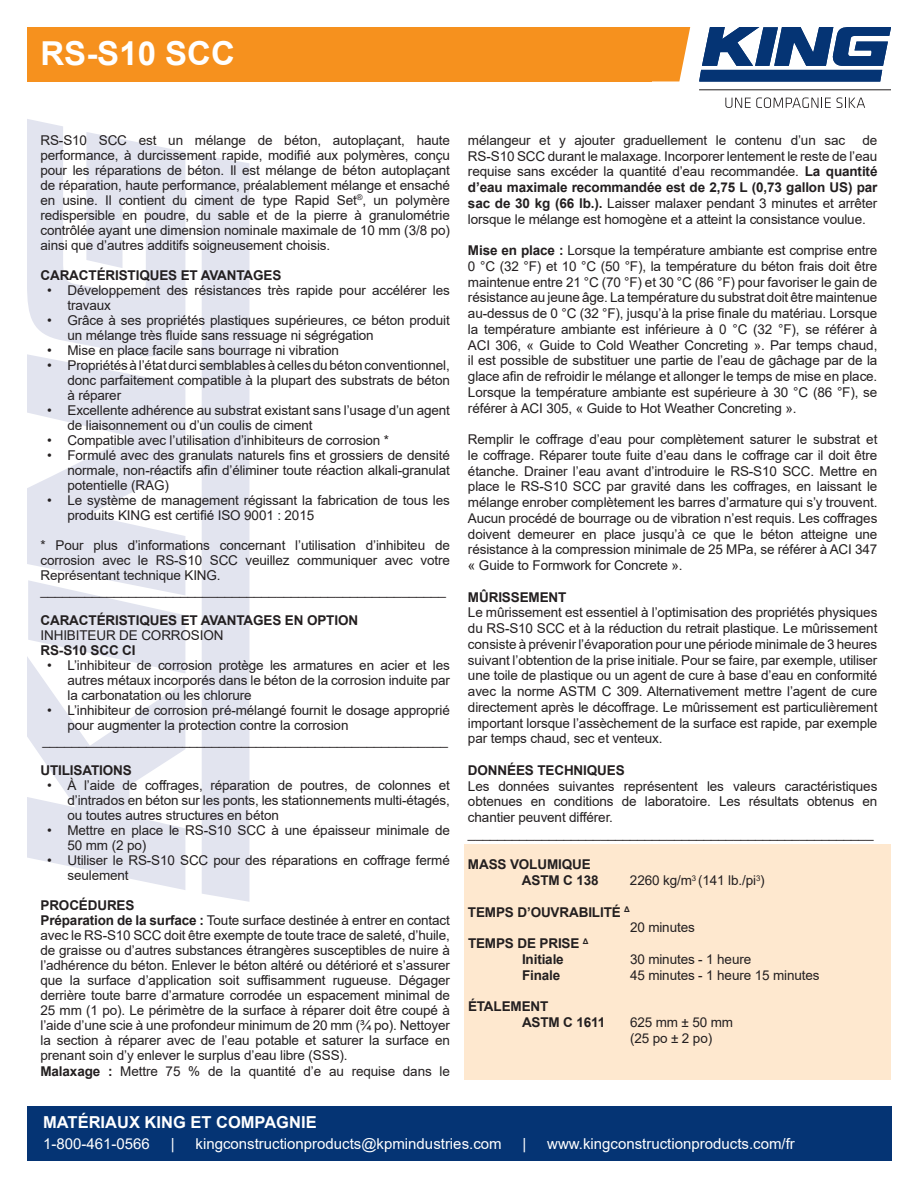
<style>
.page{position:relative;width:918px;height:1188px;background:#fff}
.page>*{position:absolute;margin:0;border:0;box-sizing:border-box;transform-origin:0 0}
.t1{font:700 33px "Arial";color:#fff}
.t2{font:700 16.5px "Arial";color:#fff}
.t3{font:15px "Arial";color:#fff}
.t4{font:13.5px/15.8px "Arial";letter-spacing:-.01em;color:#231f20;text-align:justify}
.t5{font:700 13.5px/15.8px "Arial";letter-spacing:-.01em;color:#231f20}
.s1{font-weight:700}
</style>
<div class="page">
<div style="left:464px;top:845px;width:427px;height:235px;background:#fee8cf"></div>
<div style="left:202px;top:155px;width:47px;height:747px;background:#e2e4ef"></div>
<svg style="left:27px;top:119px;width:158px;height:771px"></svg>
<div style="left:27px;top:27px;width:624px;height:54px;background:#f6911e"></div>
<svg style="left:651px;top:27px;width:39px;height:54px;background:#f79f3b"></svg>
<div style="left:27px;top:1107px;width:864px;height:54px;background:#053474"></div>
<svg style="left:699px;top:27px;width:192px;height:55px"></svg>
<hr style="left:699px;top:90px;width:192px;height:1px;background:#231f20">
<svg style="left:725px;top:97px;width:140px;height:11px"></svg>
<h1 class="t1" style="left:40px;top:40px;width:196px">RS-S10 SCC</h1>
<p class="t4" style="left:40px;top:134px;width:411px;line-height:15px">RS-S10 SCC est un mélange de béton, autoplaçant, haute performance, à durcissement rapide, modifié aux polymères, conçu pour les réparations de béton. Il est mélange de béton autoplaçant de réparation, haute performance, préalablement mélange et ensaché en usine. Il contient du ciment de type Rapid Set<sup>®</sup>, un polymère redispersible en poudre, du sable et de la pierre à granulométrie contrôlée ayant une dimension nominale maximale de 10 mm (3/8 po) ainsi que d’autres additifs soigneusement choisis.</p>
<p class="t5" style="left:40px;top:268px;width:242px">CARACTÉRISTIQUES ET AVANTAGES</p>
<p class="t4" style="left:47px;top:283px;width:404px">ï Développement des résistances très rapide pour accélérer les</p>
<p class="t4" style="left:67px;top:297px;width:45px">travaux</p>
<p class="t4" style="left:47px;top:313px;width:404px">ï Grâce à ses propriétés plastiques supérieures, ce béton produit</p>
<p class="t4" style="left:67px;top:327px;width:308px">un mélange très fluide sans ressuage ni ségrégation</p>
<p class="t4" style="left:47px;top:343px;width:293px">ï Mise en place facile sans bourrage ni vibration</p>
<p class="t4" style="left:47px;top:358px;width:404px">ï Propriétés à l’état durci semblables à celles du béton conventionnel,</p>
<p class="t4" style="left:67px;top:373px;width:384px">donc parfaitement compatible à la plupart des substrats de béton</p>
<p class="t4" style="left:67px;top:388px;width:55px">à réparer</p>
<p class="t4" style="left:47px;top:403px;width:404px">ï Excellente adhérence au substrat existant sans l’usage d’un agent</p>
<p class="t4" style="left:67px;top:418px;width:247px">de liaisonnement ou d’un coulis de ciment</p>
<p class="t4" style="left:47px;top:433px;width:343px">ï Compatible avec l’utilisation d’inhibiteurs de corrosion *</p>
<p class="t4" style="left:47px;top:448px;width:404px">ï Formulé avec des granulats naturels fins et grossiers de densité</p>
<p class="t4" style="left:67px;top:462px;width:384px">normale, non-réactifs afin d’éliminer toute réaction alkali-granulat</p>
<p class="t4" style="left:67px;top:477px;width:103px">potentielle (RAG)</p>
<p class="t4" style="left:47px;top:493px;width:404px">ï Le système de management régissant la fabrication de tous les</p>
<p class="t4" style="left:67px;top:507px;width:248px">produits KING est certifié ISO 9001 : 2015</p>
<p class="t4" style="left:40px;top:539px;width:411px;line-height:15px;text-align:left">* Pour plus d’informations concernant l’utilisation d’inhibiteu de corrosion avec le RS-S10 SCC veuillez communiquer avec votre Représentant technique KING. _______________________________________________________</p>
<p class="t5" style="left:40px;top:613px;width:319px">CARACTÉRISTIQUES ET AVANTAGES EN OPTION</p>
<p class="t4" style="left:40px;top:627px;width:185px">INHIBITEUR DE CORROSION</p>
<p class="t5" style="left:40px;top:643px;width:97px">RS-S10 SCC CI</p>
<p class="t4" style="left:47px;top:658px;width:404px">ï L’inhibiteur de corrosion protège les armatures en acier et les</p>
<p class="t4" style="left:67px;top:672px;width:384px">autres métaux incorporés dans le béton de la corrosion induite par</p>
<p class="t4" style="left:67px;top:688px;width:186px">la carbonatation ou les chlorure</p>
<p class="t4" style="left:47px;top:703px;width:404px">ï L’inhibiteur de corrosion pré-mélangé fournit le dosage approprié</p>
<p class="t4" style="left:67px;top:718px;width:283px">pour augmenter la protection contre la corrosion</p>
<p class="t4" style="left:42px;top:733px;width:407px">_______________________________________________________</p>
<p class="t5" style="left:40px;top:763px;width:93px">UTILISATIONS</p>
<p class="t4" style="left:47px;top:778px;width:404px">ï À l’aide de coffrages, réparation de poutres, de colonnes et</p>
<p class="t4" style="left:67px;top:793px;width:384px">d’intrados en béton sur les ponts, les stationnements multi-étagés,</p>
<p class="t4" style="left:67px;top:808px;width:213px">ou toutes autres structures en béton</p>
<p class="t4" style="left:47px;top:823px;width:404px">ï Mettre en place le RS-S10 SCC à une épaisseur minimale de</p>
<p class="t4" style="left:67px;top:837px;width:80px">50 mm (2 po)</p>
<p class="t4" style="left:47px;top:853px;width:404px">ï Utiliser le RS-S10 SCC pour des réparations en coffrage fermé</p>
<p class="t4" style="left:67px;top:868px;width:63px">seulement</p>
<p class="t4" style="left:40px;top:899px;width:411px;line-height:15px;text-align:left"><span class="s1">PROCÉDURES<br>Préparation de la surface :</span> Toute surface destinée à entrer en contact avec le RS-S10 SCC doit être exempte de toute trace de saleté, d’huile, de graisse ou d’autres substances étrangères susceptibles de nuire à l’adhérence du béton. Enlever le béton altéré ou détérioré et s’assurer que la surface d’application soit suffisamment rugueuse. Dégager derrière toute barre d’armature corrodée un espacement minimal de 25 mm (1 po). Le périmètre de la surface à réparer doit être coupé à l’aide d’une scie à une profondeur minimum de 20 mm (¾ po). Nettoyer la section à réparer avec de l’eau potable et saturer la surface en prenant soin d’y enlever le surplus d’eau libre (SSS).<br><span class="s1">Malaxage :</span> Mettre 75 % de la quantité d’e au requise dans le</p>
<p class="t4" style="left:468px;top:132px;width:379px">mélangeur et y ajouter graduellement le contenu d’un sac</p>
<p class="t4" style="left:468px;top:132px;width:411px;text-indent:395px">de RS-S10 SCC durant le malaxage. Incorporer lentement le reste de l’eau requise sans excéder la quantité d’eau recommandée. <span class="s1">La quantité d’eau maximale recommandée est de 2,75 L (0,73 gallon US) par sac de 30 kg (66 lb.).</span> Laisser malaxer pendant 3 minutes et arrêter lorsque le mélange est homogène et a atteint la consistance voulue.</p>
<p class="t4" style="left:468px;top:244px;width:411px"><span class="s1">Mise en place :</span> Lorsque la température ambiante est comprise entre 0 °C (32 °F) et 10 °C (50 °F), la température du béton frais doit être maintenue entre 21 °C (70 °F) et 30 °C (86 °F) pour favoriser le gain de résistance au jeune âge. La température du substrat doit être maintenue au-dessus de 0 °C (32 °F), jusqu’à la prise finale du matériau. Lorsque la température ambiante est inférieure à 0 °C (32 °F), se référer à ACI 306, « Guide to Cold Weather Concreting ». Par temps chaud, il est possible de substituer une partie de l’eau de gâchage par de la glace afin de refroidir le mélange et allonger le temps de mise en place.<br>Lorsque la température ambiante est supérieure à 30 °C (86 °F), se référer à ACI 305, « Guide to Hot Weather Concreting ».</p>
<p class="t4" style="left:468px;top:431px;width:411px">Remplir le coffrage d’eau pour complètement saturer le substrat et le coffrage. Réparer toute fuite d’eau dans le coffrage car il doit être étanche. Drainer l’eau avant d’introduire le RS-S10 SCC. Mettre en place le RS-S10 SCC par gravité dans les coffrages, en laissant le mélange enrober complètement les barres d’armature qui s’y trouvent.<br>Aucun procédé de bourrage ou de vibration n’est requis. Les coffrages doivent demeurer en place jusqu’à ce que le béton atteigne une résistance à la compression minimale de 25 MPa, se référer à ACI 347 « Guide to Formwork for Concrete ».</p>
<p class="t5" style="left:468px;top:590px;width:100px">MÛRISSEMENT</p>
<p class="t4" style="left:468px;top:605px;width:411px">Le mûrissement est essentiel à l’optimisation des propriétés physiques du RS-S10 SCC et à la réduction du retrait plastique. Le mûrissement consiste à prévenir l’évaporation pour une période minimale de 3 heures suivant l’obtention de la prise initiale. Pour se faire, par exemple, utiliser une toile de plastique ou un agent de cure à base d’eau en conformité avec la norme ASTM C 309. Alternativement mettre l’agent de cure directement après le décoffrage. Le mûrissement est particulièrement important lorsque l’assèchement de la surface est rapide, par exemple par temps chaud, sec et venteux.</p>
<p class="t5" style="left:468px;top:764px;width:158px">DONNÉES TECHNIQUES</p>
<p class="t4" style="left:468px;top:779px;width:411px;text-align:left">Les données suivantes représentent les valeurs caractéristiques obtenues en conditions de laboratoire. Les résultats obtenus en chantier peuvent différer. _______________________________________________________</p>
<p class="t5" style="left:522px;top:858px;width:78px;text-indent:-54px">MASS VOLUMIQUE<br>ASTM C 138</p>
<p class="t4" style="left:630px;top:872px;width:136px">2260 kg/m<sup>3</sup> (141 lb./pi<sup>3</sup>)</p>
<p class="t5" style="left:468px;top:905px;width:163px">TEMPS D’OUVRABILITÉ <sup>Δ</sup></p>
<p class="t5" style="left:522px;top:937px;width:68px;text-indent:-54px">TEMPS DE PRISE <sup>Δ<br></sup>Initiale</p>
<p class="t4" style="left:630px;top:920px;width:66px">20 minutes</p>
<p class="t4" style="left:630px;top:951px;width:123px">30 minutes - 1 heure</p>
<p class="t5" style="left:522px;top:968px;width:40px">Finale</p>
<p class="t4" style="left:630px;top:967px;width:191px">45 minutes - 1 heure 15 minutes</p>
<p class="t5" style="left:522px;top:1000px;width:85px;text-indent:-54px">ÉTALEMENT<br>ASTM C 1611</p>
<p class="t4" style="left:630px;top:1014px;width:105px">625 mm ± 50 mm (25 po ± 2 po)</p>
<p class="t2" style="left:43px;top:1116px;width:275px">MATÉRIAUX KING ET COMPAGNIE</p>
<p class="t3" style="left:43px;top:1134px;width:108px">1-800-461-0566</p>
<p class="t3" style="left:171px;top:1134px;width:5px">|</p>
<p class="t3" style="left:196px;top:1134px;width:308px">kingconstructionproducts@kpmindustries.com</p>
<p class="t3" style="left:523px;top:1134px;width:5px">|</p>
<p class="t3" style="left:547px;top:1134px;width:249px">www.kingconstructionproducts.com/fr</p>
</div>
